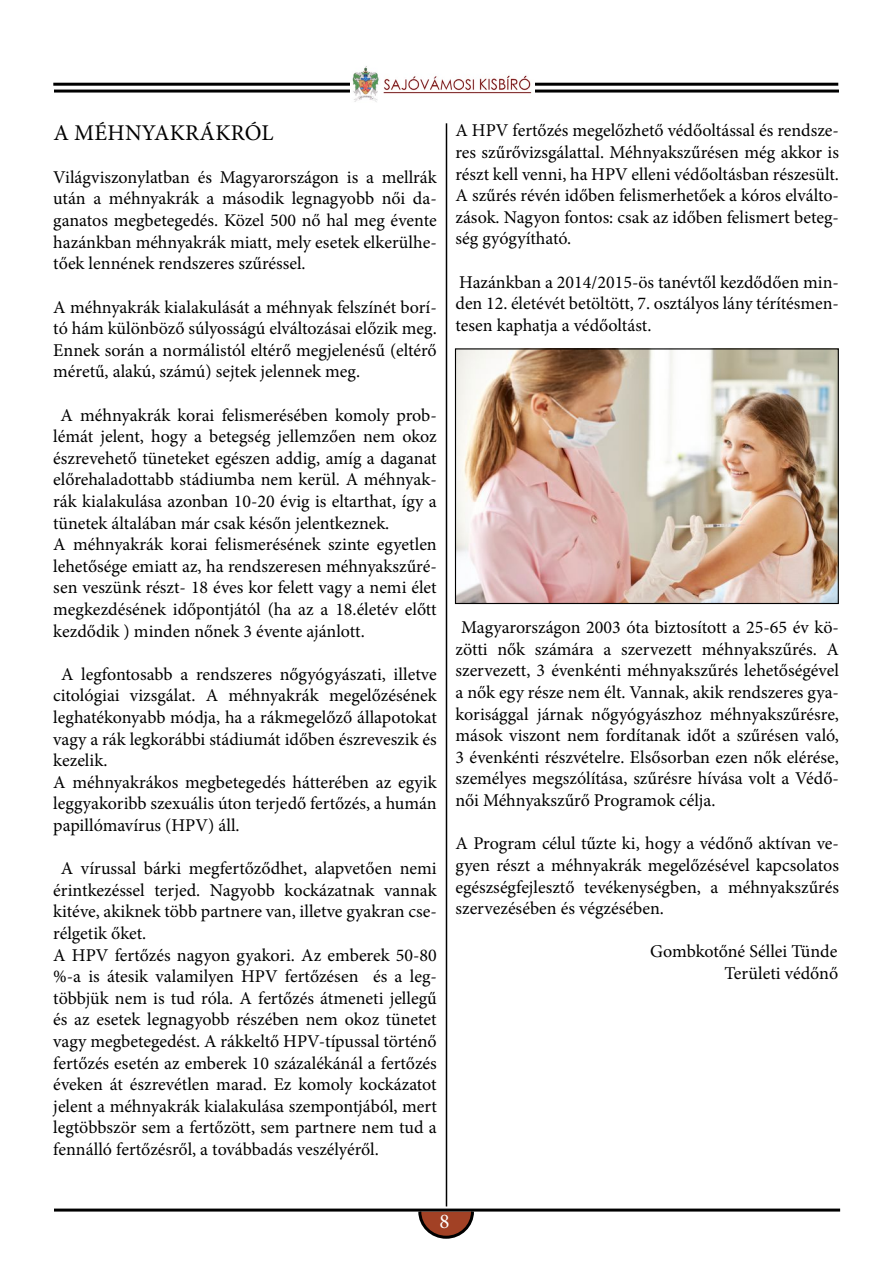
<style>
.page{position:relative;width:893px;height:1263px;background:#fff}
.page>*{position:absolute;margin:0;border:0;box-sizing:border-box;transform-origin:0 0}
.t1{font:22.5px "Minion Pro";letter-spacing:.01em;color:#000}
.t2{font:21px "Minion Pro";color:#fff}
.t3{font:18px/21.6px "Minion Pro";color:#000;text-align:justify}
</style>
<div class="page">
<svg style="left:417px;top:1211px;width:58px;height:28px"></svg>
<hr style="left:54px;top:1208px;width:786px;height:3px;background:#000">
<hr style="left:53px;top:83px;width:785px;height:3px;background:#000">
<hr style="left:54px;top:90px;width:785px;height:3px;background:#000">
<img style="left:351px;top:66px;width:183px;height:36px">
<img style="left:457px;top:350px;width:380px;height:252px">
<div style="left:455px;top:348px;width:384px;height:256px;border:1px solid #000"></div>
<hr style="left:446px;top:123px;width:1px;height:1083px;background:#000">
<p class="t1" style="left:53px;top:117px;width:222px">A MÉHNYAKRÁKRÓL</p>
<p class="t3" style="left:53px;top:166px;width:385px">Világviszonylatban és Magyarországon is a mellrák után a méhnyakrák a második legnagyobb női da&shy;ganatos megbetegedés. Közel 500 nő hal meg évente hazánkban méhnyakrák miatt, mely esetek elkerülhe&shy;tőek lennének rendszeres szűréssel.</p>
<p class="t3" style="left:53px;top:296px;width:385px">A méhnyakrák kialakulását a méhnyak felszínét borí&shy;tó hám különböző súlyosságú elváltozásai előzik meg.<br>Ennek során a normálistól eltérő megjelenésű (eltérő méretű, alakú, számú) sejtek jelennek meg.</p>
<p class="t3" style="left:53px;top:404px;width:385px;text-align:left;text-indent:7px">A méhnyakrák korai felismerésében komoly prob&shy;lémát jelent, hogy a betegség jellemzően nem okoz észrevehető tüneteket egészen addig, amíg a daganat előrehaladottabb stádiumba nem kerül. A méhnyak&shy;rák kialakulása azonban 10-20 évig is eltarthat, így a tünetek általában már csak későn jelentkeznek.<br>A méhnyakrák korai felismerésének szinte egyetlen lehetősége emiatt az, ha rendszeresen méhnyakszűré&shy;sen veszünk részt- 18 éves kor felett vagy a nemi élet megkezdésének időpontjától (ha az a 18.életév előtt kezdődik ) minden nőnek 3 évente ajánlott.</p>
<p class="t3" style="left:53px;top:663px;width:385px;text-align:left;text-indent:8px">A legfontosabb a rendszeres nőgyógyászati, illetve citológiai vizsgálat. A méhnyakrák megelőzésének leghatékonyabb módja, ha a rákmegelőző állapotokat vagy a rák legkorábbi stádiumát időben észreveszik és kezelik.<br>A méhnyakrákos megbetegedés hátterében az egyik leggyakoribb szexuális úton terjedő fertőzés, a humán papillómavírus (HPV) áll.</p>
<p class="t3" style="left:53px;top:858px;width:385px;text-align:left;text-indent:8px">A vírussal bárki megfertőződhet, alapvetően nemi érintkezéssel terjed. Nagyobb kockázatnak vannak kitéve, akiknek több partnere van, illetve gyakran cse&shy;rélgetik őket.<br>A HPV fertőzés nagyon gyakori. Az emberek 50-80 %-a is átesik valamilyen HPV fertőzésen és a leg&shy;többjük nem is tud róla. A fertőzés átmeneti jellegű és az esetek legnagyobb részében nem okoz tünetet vagy megbetegedést. A rákkeltő HPV-típussal történő fertőzés esetén az emberek 10 százalékánál a fertőzés éveken át észrevétlen marad. Ez komoly kockázatot jelent a méhnyakrák kialakulása szempontjából, mert legtöbbször sem a fertőzött, sem partnere nem tud a fennálló fertőzésről, a továbbadás veszélyéről.</p>
<p class="t3" style="left:455px;top:120px;width:385px">A HPV fertőzés megelőzhető védőoltással és rendsze&shy;res szűrővizsgálattal. Méhnyakszűrésen még akkor is részt kell venni, ha HPV elleni védőoltásban részesült.<br>A szűrés révén időben felismerhetőek a kóros elválto&shy;zások. Nagyon fontos: csak az időben felismert beteg&shy;ség gyógyítható.</p>
<p class="t3" style="left:455px;top:271px;width:385px">Hazánkban a 2014/2015-ös tanévtől kezdődően min&shy;den 12. életévét betöltött, 7. osztályos lány térítésmen&shy;tesen kaphatja a védőoltást.</p>
<p class="t3" style="left:455px;top:617px;width:385px;text-indent:6px">Magyarországon 2003 óta biztosított a 25-65 év kö&shy;zötti nők számára a szervezett méhnyakszűrés. A szervezett, 3 évenkénti méhnyakszűrés lehetőségével a nők egy része nem élt. Vannak, akik rendszeres gya&shy;korisággal járnak nőgyógyászhoz méhnyakszűrésre, mások viszont nem fordítanak időt a szűrésen való, 3 évenkénti részvételre. Elsősorban ezen nők elérése, személyes megszólítása, szűrésre hívása volt a Védő&shy;női Méhnyakszűrő Programok célja.</p>
<p class="t3" style="left:455px;top:833px;width:385px">A Program célul tűzte ki, hogy a védőnő aktívan ve&shy;gyen részt a méhnyakrák megelőzésével kapcsolatos egészségfejlesztő tevékenységben, a méhnyakszűrés szervezésében és végzésében.</p>
<p class="t3" style="left:650px;top:941px;width:189px;text-align:right">Gombkotőné Séllei Tünde<br>Területi védőnő</p>
<p class="t2" style="left:440px;top:1207px;width:12px">8</p>
</div>
